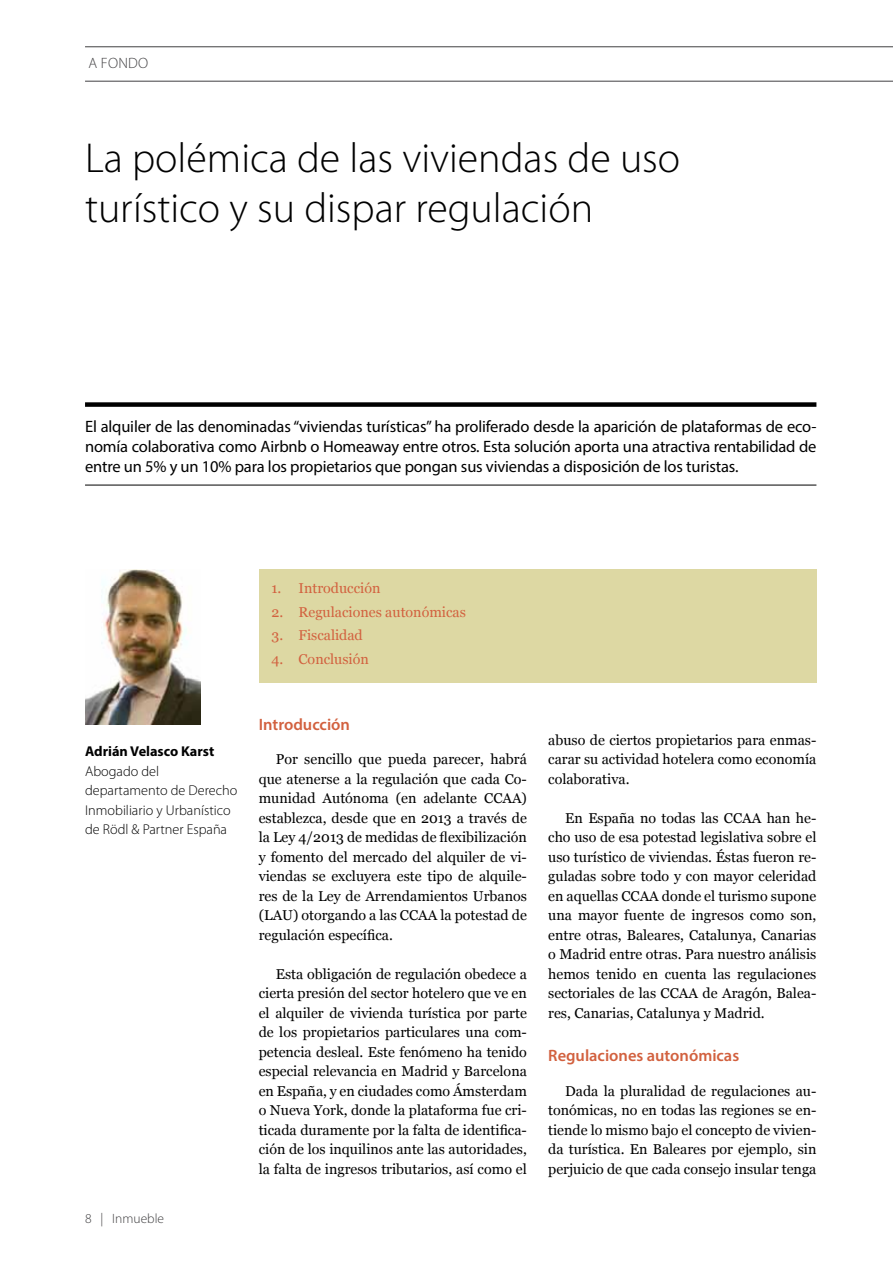
<style>
.page{position:relative;width:893px;height:1263px;background:#fff}
.page>*{position:absolute;margin:0;border:0;box-sizing:border-box;transform-origin:0 0}
.t1{font:300 42px/50.4px "Myriad Pro";color:#000}
.t2{font:16.5px/19.8px "Myriad Pro";letter-spacing:-.01em;color:#000;text-align:justify}
.t3{font:600 16.5px "Myriad Pro";color:#d2613f}
.t4{font:300 15px "Myriad Pro";letter-spacing:.02em;color:#414042}
.t5{font:14.25px/19.5px "Georgia";color:#000;text-align:justify}
.t6{font:300 14.25px/19.5px "Myriad Pro";color:#000}
.t7{font:14.25px "Georgia";color:#d2613f}
.t8{font:700 14.25px "Myriad Pro";color:#000}
.t9{font:300 13.5px "Myriad Pro";color:#414042}
</style>
<div class="page">
<hr style="left:85px;top:47px;width:808px;height:1px;background:#414042">
<hr style="left:85px;top:81px;width:808px;height:1px;background:#414042">
<img style="left:85px;top:569px;width:116px;height:155px">
<div style="left:85px;top:402px;width:731px;height:5px;background:#000"></div>
<hr style="left:85px;top:485px;width:731px;height:1px;background:#000">
<div style="left:259px;top:569px;width:557px;height:114px;background:#ddd8a3"></div>
<p class="t4" style="left:88px;top:55px;width:61px">A FONDO</p>
<h1 class="t1" style="left:85px;top:133px;width:597px">La polémica de las viviendas de uso turístico y su dispar regulación</h1>
<p class="t2" style="left:85px;top:417px;width:733px">El alquiler de las denominadas “viviendas turísticas” ha proliferado desde la aparición de plataformas de eco&shy;nomía colaborativa como Airbnb o Homeaway entre otros. Esta solución aporta una atractiva rentabilidad de entre un 5% y un 10% para los propietarios que pongan sus viviendas a disposición de los turistas.</p>
<p class="t8" style="left:85px;top:742px;width:131px">Adrián Velasco Karst</p>
<p class="t6" style="left:85px;top:761px;width:154px">Abogado del departamento de Derecho<br>Inmobiliario y Urbanístico de Rödl &amp; Partner España</p>
<p class="t9" style="left:85px;top:1211px;width:81px">8 | Inmueble</p>
<p class="t7" style="left:271px;top:578px;width:111px">1. Introducción</p>
<p class="t7" style="left:271px;top:601px;width:196px">2. Regulaciones autonómicas</p>
<p class="t7" style="left:271px;top:625px;width:93px">3. Fiscalidad</p>
<p class="t7" style="left:271px;top:649px;width:99px">4. Conclusión</p>
<p class="t3" style="left:259px;top:714px;width:93px">Introducción</p>
<p class="t5" style="left:259px;top:749px;width:270px;text-indent:17px">Por sencillo que pueda parecer, habrá que atenerse a la regulación que cada Co&shy;munidad Autónoma (en adelante CCAA) establezca, desde que en 2013 a través de la Ley 4/2013 de medidas de flexibilización y fomento del mercado del alquiler de vi&shy;viendas se excluyera este tipo de alquile&shy;res de la Ley de Arrendamientos Urbanos (LAU) otorgando a las CCAA la potestad de regulación específica.</p>
<p class="t5" style="left:259px;top:964px;width:270px;text-indent:17px">Esta obligación de regulación obedece a cierta presión del sector hotelero que ve en el alquiler de vivienda turística por parte de los propietarios particulares una com&shy;petencia desleal. Este fenómeno ha tenido especial relevancia en Madrid y Barcelona en España, y en ciudades como Ámsterdam o Nueva York, donde la plataforma fue cri&shy;ticada duramente por la falta de identifica&shy;ción de los inquilinos ante las autoridades, la falta de ingresos tributarios, así como el</p>
<p class="t5" style="left:548px;top:729px;width:270px">abuso de ciertos propietarios para enmas&shy;carar su actividad hotelera como economía colaborativa.</p>
<p class="t5" style="left:548px;top:807px;width:270px;text-indent:17px">En España no todas las CCAA han he&shy;cho uso de esa potestad legislativa sobre el uso turístico de viviendas. Éstas fueron re&shy;guladas sobre todo y con mayor celeridad en aquellas CCAA donde el turismo supone una mayor fuente de ingresos como son, entre otras, Baleares, Catalunya, Canarias o Madrid entre otras. Para nuestro análisis hemos tenido en cuenta las regulaciones sectoriales de las CCAA de Aragón, Balea&shy;res, Canarias, Catalunya y Madrid.</p>
<p class="t3" style="left:548px;top:1045px;width:193px">Regulaciones autonómicas</p>
<p class="t5" style="left:548px;top:1081px;width:270px;text-indent:17px">Dada la pluralidad de regulaciones au&shy;tonómicas, no en todas las regiones se en&shy;tiende lo mismo bajo el concepto de vivien&shy;da turística. En Baleares por ejemplo, sin perjuicio de que cada consejo insular tenga</p>
</div>
